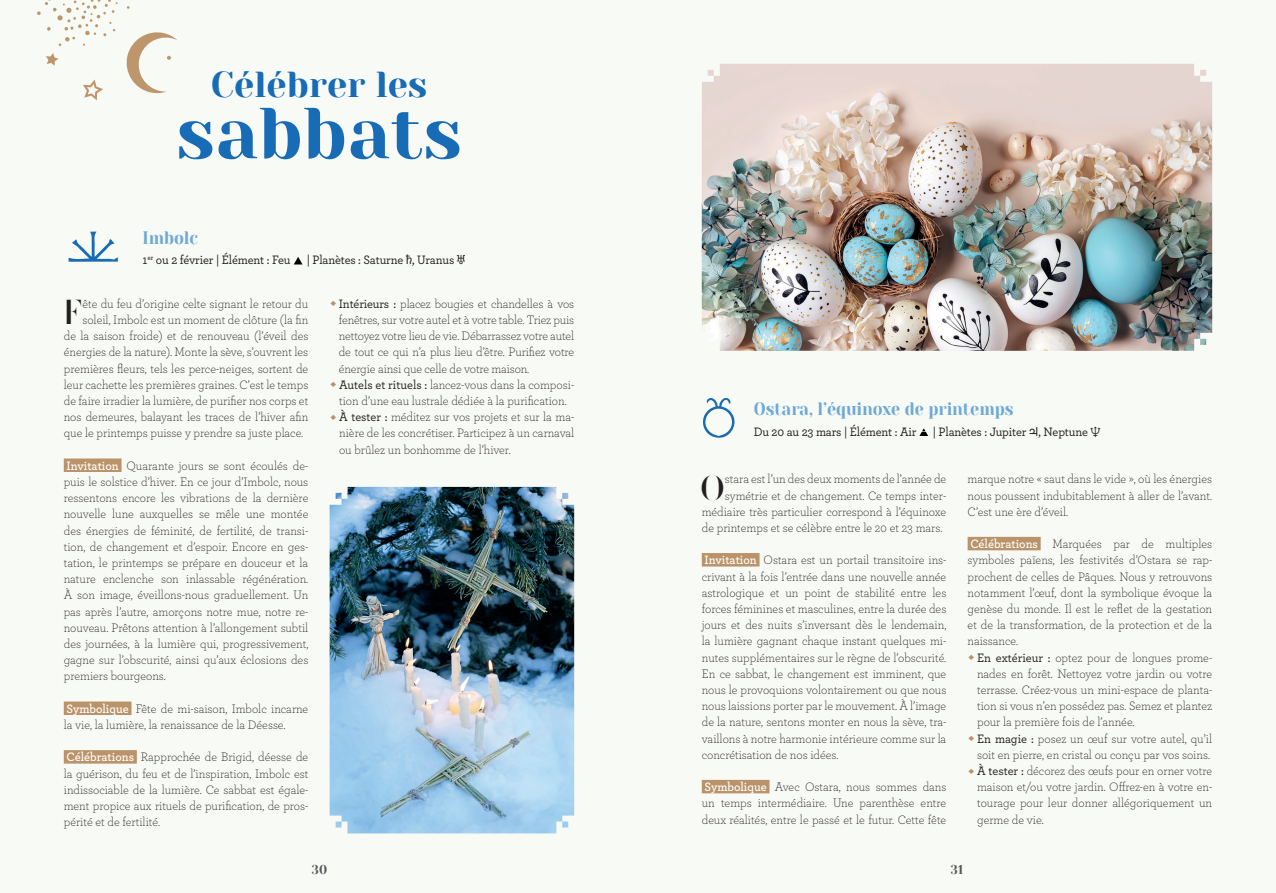
<style>
.page{position:relative;width:1276px;height:893px;background:#f8faf5}
.page>*{position:absolute;margin:0;border:0;box-sizing:border-box;transform-origin:0 0}
.Mois{font:72px "Yeseva One";color:#186bb5}
.Mois-2{font:36px "Yeseva One";color:#186bb5}
.Txt_courant_Lettrine{font:34.5px "Didot HTF M64 Medium";color:#231f20;scale:.95 1}
.Inter_Intro{font:18px "Yeseva One";color:#6da9d8;scale:.9 1}
.Txt_courant{font:300 12.9px/16.2px "Archer Pro";color:#231f20;text-align:justify;scale:.95 1}
.Txt_courant_Lettrine-2{font:300 12.9px "Archer Pro";color:#231f20;scale:.95 1}
.Txt_courant-2{font:500 12.9px "Archer Pro";letter-spacing:-.01em;color:#231f20;scale:.95 1}
.t1{font:12.9px "Yeseva One";color:#57585a;scale:.95 1}
.s1{font-weight:600;color:#fff}
.s2{font-weight:500}
</style>
<div class="page">
<div style="left:64px;top:458px;width:58px;height:14px;background:#bb936b"></div>
<div style="left:64px;top:701px;width:67px;height:14px;background:#bb936b"></div>
<div style="left:64px;top:750px;width:73px;height:14px;background:#bb936b"></div>
<div style="left:702px;top:553px;width:57px;height:14px;background:#bb936b"></div>
<div style="left:702px;top:780px;width:67px;height:13px;background:#bb936b"></div>
<div style="left:967px;top:537px;width:73px;height:13px;background:#bb936b"></div>
<svg style="left:83px;top:79px;width:20px;height:21px"></svg>
<svg style="left:46px;top:53px;width:13px;height:13px"></svg>
<svg style="left:126px;top:32px;width:51px;height:62px"></svg>
<svg style="left:37px;top:0;width:81px;height:46px"></svg>
<svg style="left:294px;top:257px;width:8px;height:7px"></svg>
<svg style="left:69px;top:232px;width:49px;height:30px"></svg>
<img style="left:330px;top:487px;width:244px;height:346px">
<svg style="left:919px;top:428px;width:9px;height:8px"></svg>
<svg style="left:703px;top:398px;width:31px;height:40px"></svg>
<img style="left:702px;top:64px;width:510px;height:287px">
<p class="Mois-2" style="left:211px;top:63px;width:218px">Célébrer les</p>
<p class="Mois" style="left:176px;top:91px;width:287px">sabbats</p>
<p class="Inter_Intro" style="left:142px;top:227px;width:63px">Imbolc</p>
<p class="Txt_courant-2" style="left:142px;top:251px;width:157px">1<sup>er</sup> ou 2 février | Élément : Feu</p>
<p class="Txt_courant-2" style="left:307px;top:251px;width:169px">| Planètes : Saturne ♄, Uranus ♅</p>
<p class="Txt_courant_Lettrine" style="left:63px;top:291px;width:23px">F</p>
<p class="Txt_courant_Lettrine-2" style="left:82px;top:295px;width:239px">ête du feu d’origine celte signant le retour du</p>
<p class="Txt_courant_Lettrine-2" style="left:82px;top:311px;width:239px">soleil, Imbolc est un moment de clôture (la fin</p>
<p class="Txt_courant_Lettrine-2" style="left:64px;top:327px;width:259px">de la saison froide) et de renouveau (l’éveil des</p>
<p class="Txt_courant_Lettrine-2" style="left:64px;top:344px;width:259px">énergies de la nature). Monte la sève, s’ouvrent les</p>
<p class="Txt_courant_Lettrine-2" style="left:64px;top:360px;width:259px">premières fleurs, tels les perce-neiges, sortent de</p>
<p class="Txt_courant_Lettrine-2" style="left:64px;top:376px;width:259px">leur cachette les premières graines. C’est le temps</p>
<p class="Txt_courant_Lettrine-2" style="left:64px;top:392px;width:259px">de faire irradier la lumière, de purifier nos corps et</p>
<p class="Txt_courant_Lettrine-2" style="left:64px;top:408px;width:259px">nos demeures, balayant les traces de l’hiver afin</p>
<p class="Txt_courant_Lettrine-2" style="left:64px;top:425px;width:254px">que le printemps puisse y prendre sa juste place.</p>
<p class="Txt_courant" style="left:64px;top:457px;width:259px"><span class="s1">Invitation</span> Quarante jours se sont écoulés de&shy;puis le solstice d’hiver. En ce jour d’Imbolc, nous ressentons encore les vibrations de la dernière nouvelle lune auxquelles se mêle une montée des énergies de féminité, de fertilité, de transi&shy;tion, de changement et d’espoir. Encore en ges&shy;tation, le printemps se prépare en douceur et la nature enclenche son inlassable régénération.<br>À son image, éveillons-nous graduellement. Un pas après l’autre, amorçons notre mue, notre re&shy;nouveau. Prêtons attention à l’allongement subtil des journées, à la lumière qui, progressivement, gagne sur l’obscurité, ainsi qu’aux éclosions des premiers bourgeons.</p>
<p class="Txt_courant" style="left:64px;top:700px;width:259px"><span class="s1">Symbolique</span> Fête de mi-saison, Imbolc incarne la vie, la lumière, la renaissance de la Déesse.</p>
<p class="Txt_courant" style="left:64px;top:748px;width:259px"><span class="s1">Célébrations</span> Rapprochée de Brigid, déesse de la guérison, du feu et de l’inspiration, Imbolc est indissociable de la lumière. Ce sabbat est égale&shy;ment propice aux rituels de purification, de pros&shy;périté et de fertilité.</p>
<p class="Txt_courant" style="left:339px;top:295px;width:249px"><span class="s2">Intérieurs :</span> placez bougies et chandelles à vos fenêtres, sur votre autel et à votre table. Triez puis nettoyez votre lieu de vie. Débarrassez votre autel de tout ce qui n’a plus lieu d’être. Purifiez votre énergie ainsi que celle de votre maison.</p>
<p class="Txt_courant" style="left:339px;top:376px;width:249px"><span class="s2">Autels et rituels :</span> lancez-vous dans la composi&shy;tion d’une eau lustrale dédiée à la purification.</p>
<p class="Txt_courant" style="left:339px;top:408px;width:249px"><span class="s2">À tester :</span> méditez sur vos projets et sur la ma&shy;nière de les concrétiser. Participez à un carnaval ou brûlez un bonhomme de l’hiver.</p>
<p class="Inter_Intro" style="left:753px;top:398px;width:290px">Ostara, l’équinoxe de printemps</p>
<p class="Txt_courant-2" style="left:753px;top:422px;width:173px">Du 20 au 23 mars | Élément : Air</p>
<p class="Txt_courant-2" style="left:933px;top:422px;width:178px">| Planètes : Jupiter ♃, Neptune ♆</p>
<p class="Txt_courant_Lettrine" style="left:700px;top:467px;width:28px">O</p>
<p class="Txt_courant_Lettrine-2" style="left:725px;top:471px;width:234px">stara est l’un des deux moments de l’année de</p>
<p class="Txt_courant_Lettrine-2" style="left:725px;top:487px;width:234px">symétrie et de changement. Ce temps inter-</p>
<p class="Txt_courant_Lettrine-2" style="left:702px;top:503px;width:259px">médiaire très particulier correspond à l’équinoxe</p>
<p class="Txt_courant_Lettrine-2" style="left:702px;top:519px;width:255px">de printemps et se célèbre entre le 20 et 23 mars.</p>
<p class="Txt_courant" style="left:702px;top:551px;width:259px"><span class="s1">Invitation</span> Ostara est un portail transitoire ins&shy;crivant à la fois l’entrée dans une nouvelle année astrologique et un point de stabilité entre les forces féminines et masculines, entre la durée des jours et des nuits s’inversant dès le lendemain, la lumière gagnant chaque instant quelques mi&shy;nutes supplémentaires sur le règne de l’obscurité.<br>En ce sabbat, le changement est imminent, que nous le provoquions volontairement ou que nous nous laissions porter par le mouvement. À l’image de la nature, sentons monter en nous la sève, tra&shy;vaillons à notre harmonie intérieure comme sur la concrétisation de nos idées.</p>
<p class="Txt_courant" style="left:702px;top:778px;width:259px"><span class="s1">Symbolique</span> Avec Ostara, nous sommes dans un temps intermédiaire. Une parenthèse entre deux réalités, entre le passé et le futur. Cette fête</p>
<p class="Txt_courant" style="left:967px;top:470px;width:259px">marque notre « saut dans le vide », où les énergies nous poussent indubitablement à aller de l’avant.<br>C’est une ère d’éveil.</p>
<p class="Txt_courant" style="left:967px;top:535px;width:259px"><span class="s1">Célébrations</span> Marquées par de multiples symboles païens, les festivités d’Ostara se rap&shy;prochent de celles de Pâques. Nous y retrouvons notamment l’œuf, dont la symbolique évoque la genèse du monde. Il est le reflet de la gestation et de la transformation, de la protection et de la naissance.</p>
<p class="Txt_courant" style="left:977px;top:649px;width:249px"><span class="s2">En extérieur :</span> optez pour de longues prome&shy;nades en forêt. Nettoyez votre jardin ou votre terrasse. Créez-vous un mini-espace de planta&shy;tion si vous n’en possédez pas. Semez et plantez pour la première fois de l’année.</p>
<p class="Txt_courant" style="left:977px;top:730px;width:249px"><span class="s2">En magie :</span> posez un œuf sur votre autel, qu’il soit en pierre, en cristal ou conçu par vos soins.</p>
<p class="Txt_courant" style="left:977px;top:762px;width:249px"><span class="s2">À tester :</span> décorez des œufs pour en orner votre maison et/ou votre jardin. Offrez-en à votre en&shy;tourage pour leur donner allégoriquement un germe de vie.</p>
<p class="t1" style="left:312px;top:862px;width:18px">30</p>
<p class="t1" style="left:950px;top:862px;width:15px">31</p>
</div>
